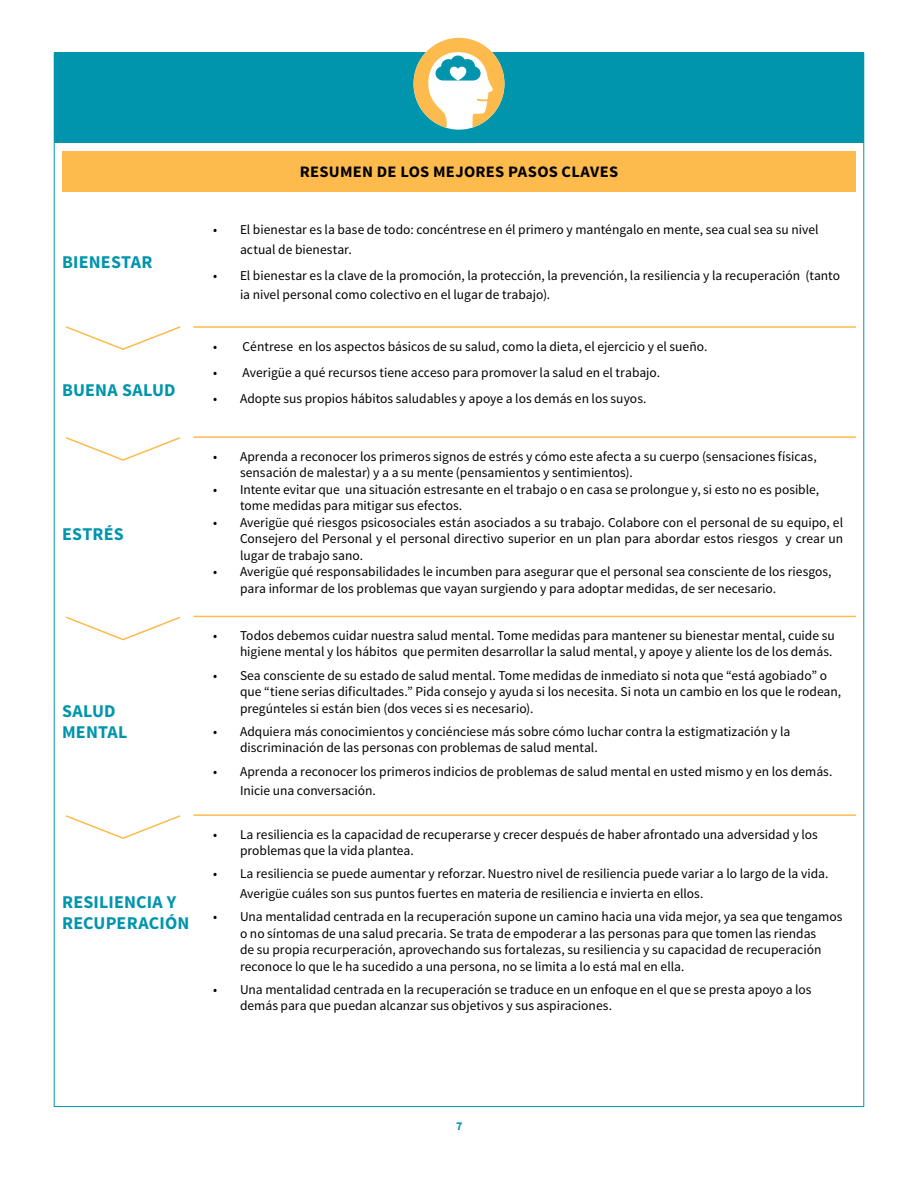
<style>
.page{position:relative;width:918px;height:1188px;background:#fff}
.page>*{position:absolute;margin:0;border:0;box-sizing:border-box;transform-origin:0 0}
.t1{font:700 18px/21px "Source Sans Pro";letter-spacing:.01em;color:#0095ac}
.t2{font:700 16.05px "Source Sans Pro";letter-spacing:.015em;color:#000}
.t3{font:13.5px/16.5px "Source Sans Pro";color:#000}
.t4{font:700 12px "Source Sans Pro";color:#0095ac}
</style>
<div class="page">
<div style="left:54px;top:53px;width:810px;height:90px;background:#0095ac"></div>
<svg style="left:414px;top:38px;width:90px;height:90px"></svg>
<div style="left:62px;top:151px;width:794px;height:41px;background:#fdba4d"></div>
<hr style="left:194px;top:326px;width:662px;height:2px;background:#fdba4d">
<hr style="left:194px;top:436px;width:662px;height:2px;background:#fdba4d">
<hr style="left:194px;top:616px;width:662px;height:1px;background:#fdba4d">
<hr style="left:194px;top:814px;width:662px;height:2px;background:#fdba4d">
<svg style="left:66px;top:326px;width:115px;height:24px"></svg>
<svg style="left:66px;top:437px;width:115px;height:24px"></svg>
<svg style="left:66px;top:616px;width:115px;height:25px"></svg>
<svg style="left:66px;top:815px;width:115px;height:24px"></svg>
<h1 class="t1" style="left:62px;top:253px;width:92px">BIENESTAR</h1>
<h1 class="t1" style="left:62px;top:380px;width:115px">BUENA SALUD</h1>
<h1 class="t1" style="left:62px;top:524px;width:63px">ESTRÉS</h1>
<h1 class="t1" style="left:62px;top:701px;width:67px">SALUD<br>MENTAL</h1>
<h1 class="t1" style="left:62px;top:892px;width:129px">RESILIENCIA Y<br>RECUPERACIÓN</h1>
<p class="t2" style="left:300px;top:161px;width:320px">RESUMEN DE LOS MEJORES PASOS CLAVES</p>
<p class="t3" style="left:240px;top:220px;width:580px;line-height:19.5px;text-indent:-27px">• El bienestar es la base de todo: concéntrese en él primero y manténgalo en mente, sea cual sea su nivel actual de bienestar.</p>
<p class="t3" style="left:240px;top:266px;width:602px;line-height:19.5px;text-indent:-27px">• El bienestar es la clave de la promoción, la protección, la prevención, la resiliencia y la recuperación (tanto ia nivel personal como colectivo en el lugar de trabajo).</p>
<p class="t3" style="left:213px;top:338px;width:496px">• Céntrese en los aspectos básicos de su salud, como la dieta, el ejercicio y el sueño.</p>
<p class="t3" style="left:213px;top:364px;width:449px">• Averigüe a qué recursos tiene acceso para promover la salud en el trabajo.</p>
<p class="t3" style="left:213px;top:391px;width:435px">• Adopte sus propios hábitos saludables y apoye a los demás en los suyos.</p>
<p class="t3" style="left:240px;top:448px;width:578px;text-indent:-27px">• Aprenda a reconocer los primeros signos de estrés y cómo este afecta a su cuerpo (sensaciones físicas, sensación de malestar) y a a su mente (pensamientos y sentimientos).</p>
<p class="t3" style="left:240px;top:481px;width:581px;text-indent:-27px">• Intente evitar que una situación estresante en el trabajo o en casa se prolongue y, si esto no es posible, tome medidas para mitigar sus efectos.</p>
<p class="t3" style="left:240px;top:514px;width:605px;text-align:justify;text-indent:-27px">• Averigüe qué riesgos psicosociales están asociados a su trabajo. Colabore con el personal de su equipo, el Consejero del Personal y el personal directivo superior en un plan para abordar estos riesgos y crear un lugar de trabajo sano.</p>
<p class="t3" style="left:240px;top:564px;width:593px;text-indent:-27px">• Averigüe qué responsabilidades le incumben para asegurar que el personal sea consciente de los riesgos, para informar de los problemas que vayan surgiendo y para adoptar medidas, de ser necesario.</p>
<p class="t3" style="left:213px;top:628px;width:623px;text-align:right">• Todos debemos cuidar nuestra salud mental. Tome medidas para mantener su bienestar mental, cuide su higiene mental y los hábitos que permiten desarrollar la salud mental, y apoye y aliente los de los demás.</p>
<p class="t3" style="left:240px;top:667px;width:603px;text-indent:-27px">• Sea consciente de su estado de salud mental. Tome medidas de inmediato si nota que “está agobiado” o que “tiene serias dificultades.” Pida consejo y ayuda si los necesita. Si nota un cambio en los que le rodean, pregúnteles si están bien (dos veces si es necesario).</p>
<p class="t3" style="left:240px;top:723px;width:552px;text-indent:-27px">• Adquiera más conocimientos y conciénciese más sobre cómo luchar contra la estigmatización y la discriminación de las personas con problemas de salud mental.</p>
<p class="t3" style="left:240px;top:762px;width:594px;line-height:19.5px;text-indent:-27px">• Aprenda a reconocer los primeros indicios de problemas de salud mental en usted mismo y en los demás.<br>Inicie una conversación.</p>
<p class="t3" style="left:240px;top:826px;width:579px;text-indent:-27px">• La resiliencia es la capacidad de recuperarse y crecer después de haber afrontado una adversidad y los problemas que la vida plantea.</p>
<p class="t3" style="left:240px;top:864px;width:590px;line-height:19.5px;text-indent:-27px">• La resiliencia se puede aumentar y reforzar. Nuestro nivel de resiliencia puede variar a lo largo de la vida.<br>Averigüe cuáles son sus puntos fuertes en materia de resiliencia e invierta en ellos.</p>
<p class="t3" style="left:240px;top:909px;width:604px;text-indent:-27px">• Una mentalidad centrada en la recuperación supone un camino hacia una vida mejor, ya sea que tengamos o no síntomas de una salud precaria. Se trata de empoderar a las personas para que tomen las riendas<br>de su propia recurperación, aprovechando sus fortalezas, su resiliencia y su capacidad de recuperación reconoce lo que le ha sucedido a una persona, no se limita a lo está mal en ella.</p>
<p class="t3" style="left:240px;top:981px;width:573px;text-indent:-27px">• Una mentalidad centrada en la recuperación se traduce en un enfoque en el que se presta apoyo a los demás para que puedan alcanzar sus objetivos y sus aspiraciones.</p>
<p class="t4" style="left:456px;top:1118px;width:8px">7</p>
</div>
